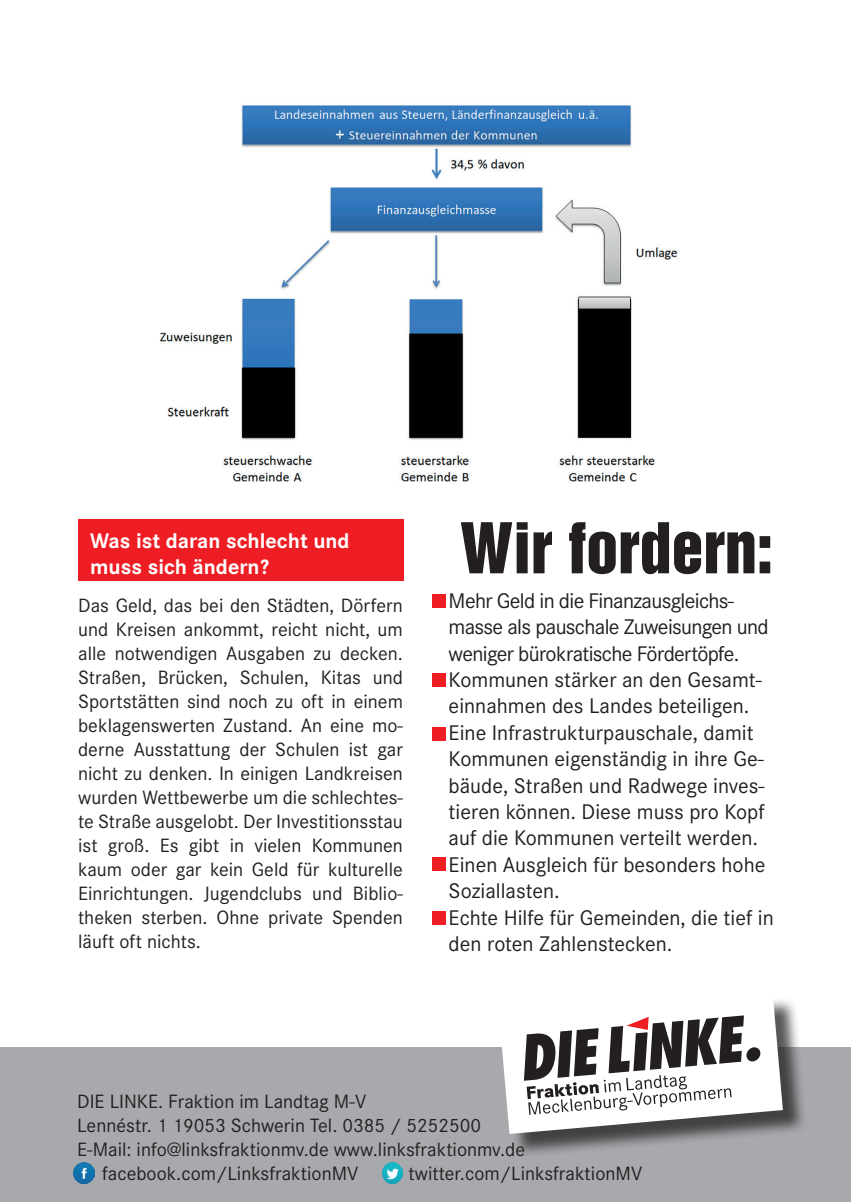
<style>
.page{position:relative;width:851px;height:1202px;background:#fff}
.page>*{position:absolute;margin:0;border:0;box-sizing:border-box;transform-origin:0 0}
.t1{font:64px "Helvetica Inserat LT";color:#231f20}
.t2{font:22px/26.4px "Corporate S";color:#231f20}
.t3{font:700 22px/26.4px "Corporate S";color:#fff}
.t4{font:20px/24px "Corporate S";color:#231f20;text-align:justify}
</style>
<div class="page">
<div style="left:0;top:1048px;width:850px;height:154px;background:#a8a9ad"></div>
<img style="left:74px;top:1163px;width:20px;height:20px">
<img style="left:382px;top:1163px;width:21px;height:20px">
<div style="left:503px;top:996px;width:304px;height:162px;background:#231f20;opacity:.75"></div>
<svg style="left:499px;top:996px;width:283px;height:138px"></svg>
<div style="left:78px;top:519px;width:325px;height:62px;background:#ee1d23"></div>
<img style="left:159px;top:105px;width:519px;height:377px">
<div style="left:432px;top:594px;width:13px;height:13px;background:#ee1d23"></div>
<div style="left:432px;top:673px;width:13px;height:13px;background:#ee1d23"></div>
<div style="left:432px;top:727px;width:13px;height:13px;background:#ee1d23"></div>
<div style="left:432px;top:858px;width:13px;height:13px;background:#ee1d23"></div>
<div style="left:432px;top:911px;width:13px;height:13px;background:#ee1d23"></div>
<p class="t3" style="left:90px;top:527px;width:261px">Was ist daran schlecht und muss sich ändern?</p>
<p class="t4" style="left:78px;top:593px;width:326px">Das Geld, das bei den Städten, Dörfern und Kreisen ankommt, reicht nicht, um alle notwendigen Ausgaben zu decken.<br>Straßen, Brücken, Schulen, Kitas und Sportstätten sind noch zu oft in einem beklagenswerten Zustand. An eine mo&shy;derne Ausstattung der Schulen ist gar nicht zu denken. In einigen Landkreisen wurden Wettbewerbe um die schlechtes&shy;te Straße ausgelobt. Der Investitionsstau ist groß. Es gibt in vielen Kommunen kaum oder gar kein Geld für kulturelle Einrichtungen. Jugendclubs und Biblio&shy;theken sterben. Ohne private Spenden läuft oft nichts.</p>
<h1 class="t1" style="left:460px;top:510px;width:314px">Wir fordern:</h1>
<p class="t2" style="left:448px;top:587px;width:326px">Mehr Geld in die Finanzausgleichs&shy;masse als pauschale Zuweisungen und weniger bürokratische Fördertöpfe.<br>Kommunen stärker an den Gesamt&shy;einnahmen des Landes beteiligen.<br>Eine Infrastrukturpauschale, damit Kommunen eigenständig in ihre Ge&shy;bäude, Straßen und Radwege inves&shy;tieren können. Diese muss pro Kopf auf die Kommunen verteilt werden.<br>Einen Ausgleich für besonders hohe Soziallasten.<br>Echte Hilfe für Gemeinden, die tief in den roten Zahlenstecken.</p>
<p class="t4" style="left:77px;top:1089px;width:290px">DIE LINKE. Fraktion im Landtag M-V</p>
<p class="t4" style="left:77px;top:1113px;width:405px">Lennéstr. 1 19053 Schwerin Tel. 0385 / 5252500</p>
<p class="t4" style="left:77px;top:1137px;width:449px">E-Mail: info@linksfraktionmv.de www.linksfraktionmv.de</p>
<p class="t4" style="left:102px;top:1161px;width:258px">facebook.com/LinksfraktionMV</p>
<p class="t4" style="left:408px;top:1161px;width:235px">twitter.com/LinksfraktionMV</p>
</div>
